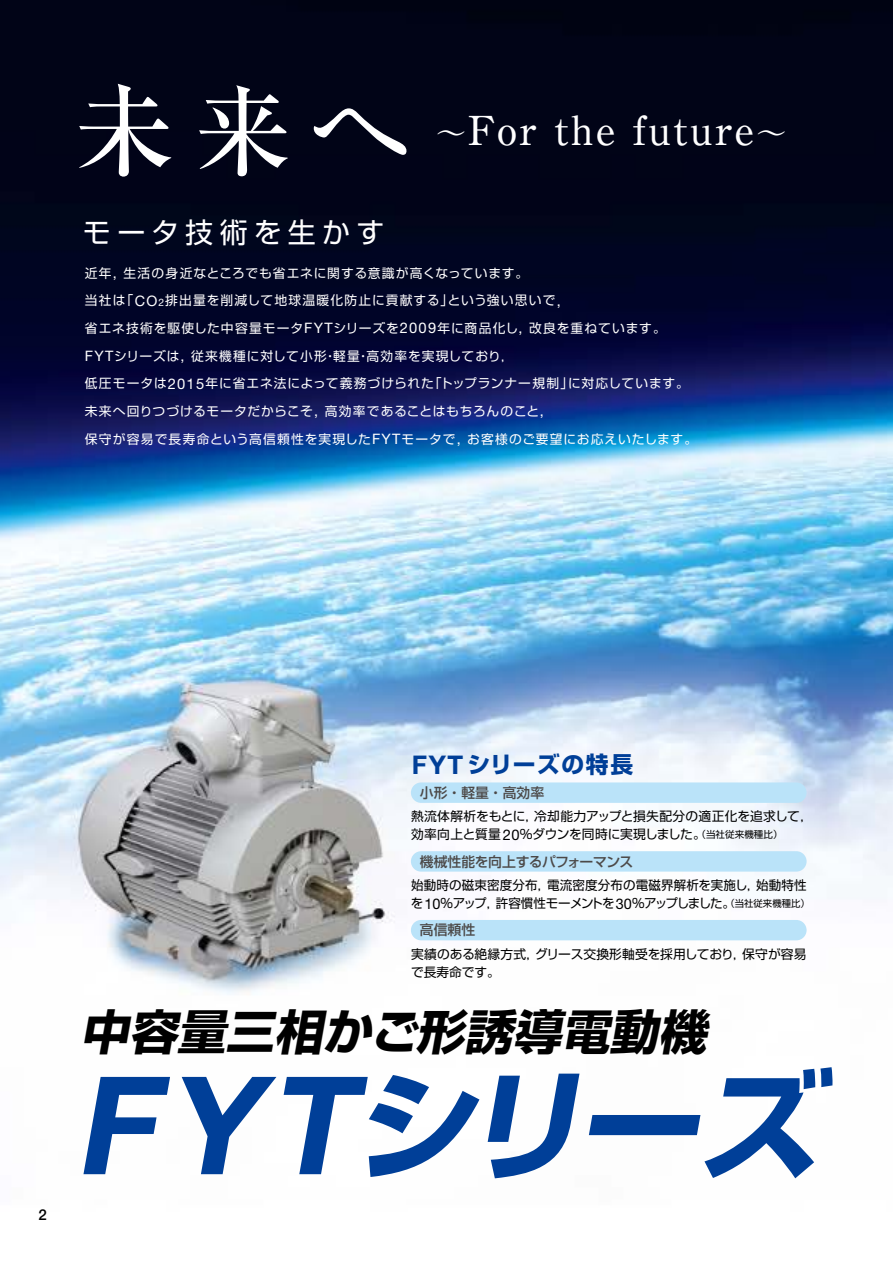
<style>
.page{position:relative;width:893px;height:1263px;background:#fff}
.page>*{position:absolute;margin:0;border:0;box-sizing:border-box;transform-origin:0 0}
.t1{font:italic 700 120.6px "Shin Go Pr 6";color:#003f98}
.t2{font:500 100.35px "Ryumin Pr 6";color:#fff}
.t3{font:italic 700 47.7px "Shin Go Pr 6";color:#000}
.t4{font:500 39.9px "Ryumin Pr 6";letter-spacing:.05em;color:#fff}
.t5{font:28.05px "Shin Go Pr 6";letter-spacing:.215em;color:#fff}
.t6{font:700 22.8px "Shin Go Pr 6";letter-spacing:.065em;color:#003f98}
.t7{font:500 15px "Helvetica Neue LT Std";color:#000}
.t8{font:500 13.8px "Shin Go Pr 6";letter-spacing:-.03em;color:#4c4948}
.t9{font:500 13.8px "Shin Go Pr 6";letter-spacing:-.005em;color:#4c4948}
.t10{font:12.75px/27.6px "Shin Go Pr 6";letter-spacing:.07em;color:#fff}
.t11{font:12.75px/18px "Shin Go Pr 6";color:#000}
.s1{font-weight:400;font-size:31.95px}
.s2{font-family:"Helvetica Neue LT Std";font-size:14.4px}
.s3{font-family:"Helvetica Neue LT Std";font-size:10.35px}
.s4{font-family:"Helvetica Neue LT Std";font-size:14.7px}
.s5{font-family:"Helvetica Neue LT Std";font-size:25.8px}
.s6{font-size:9.6px}
.s7{font-family:"Helvetica Neue LT Std";font-size:136.2px}
</style>
<div class="page">
<img style="left:0;top:0;width:893px;height:995px">
<div style="left:411px;top:782px;width:396px;height:21px;background:#bae3f9;border-radius:10px"></div>
<div style="left:411px;top:851px;width:396px;height:20px;background:#bae3f9;border-radius:10px"></div>
<div style="left:411px;top:920px;width:396px;height:20px;background:#bae3f9;border-radius:10px"></div>
<h2 class="t2" style="left:74px;top:52px;width:339px">未来へ</h2>
<h3 class="t5" style="left:83px;top:209px;width:303px">モータ技術を生かす</h3>
<h3 class="t4" style="left:435px;top:99px;width:353px"><span class="s1">～</span>For the future<span class="s1">～</span></h3>
<p class="t10" style="left:85px;top:258px;width:614px">近年<span class="s2">,</span> 生活の身近なところでも省エネに関する意識が高くなっています。<br>当社は「<span class="s2">CO</span><span class="s3">2</span>排出量を削減して地球温暖化防止に貢献する」という強い思いで<span class="s2">,<br></span>省エネ技術を駆使した中容量モータ<span class="s2">FYT</span>シリーズを<span class="s4">2009</span>年に商品化し<span class="s2">,</span> 改良を重ねています。<span class="s2">FYT</span>シリーズは<span class="s2">,</span> 従来機種に対して小形・軽量・高効率を実現しており，<br>低圧モータは<span class="s4">2015</span>年に省エネ法によって義務づけられた「トップランナー規制」に対応しています。未来へ回りつづけるモータだからこそ<span class="s2">,</span> 高効率であることはもちろんのこと<span class="s2">,<br></span>保守が容易で長寿命という高信頼性を実現した<span class="s2">FYT</span>モータで<span class="s2">,</span> お客様のご要望にお応えいたします。</p>
<p class="t7" style="left:38px;top:1206px;width:10px">2</p>
<h3 class="t6" style="left:412px;top:747px;width:223px"><span class="s5">FYT</span> シリーズの特長</h3>
<p class="t9" style="left:420px;top:781px;width:126px">小形・軽量・高効率</p>
<p class="t11" style="left:411px;top:807px;width:403px">熱流体解析をもとに，冷却能力アップと損失配分の適正化を追求して，効率向上と質量<span class="s4">20</span>％ダウンを同時に実現しました。<span class="s6">（当社従来機種比）</span></p>
<p class="t8" style="left:420px;top:850px;width:215px">機械性能を向上するパフォーマンス</p>
<p class="t11" style="left:411px;top:875px;width:401px">始動時の磁束密度分布，電流密度分布の電磁界解析を実施し，始動特性を<span class="s4">10</span>％アップ，許容慣性モーメントを<span class="s4">30</span>％アップしました。<span class="s6">（当社従来機種比）</span></p>
<p class="t9" style="left:420px;top:919px;width:57px">高信頼性</p>
<p class="t11" style="left:411px;top:944px;width:397px">実績のある絶縁方式，グリース交換形軸受を採用しており，保守が容易で長寿命です。</p>
<h3 class="t3" style="left:80px;top:994px;width:641px">中容量三相かご形誘導電動機</h3>
<h1 class="t1" style="left:74px;top:1029px;width:780px"><span class="s7">FYT</span>シリーズ</h1>
</div>
